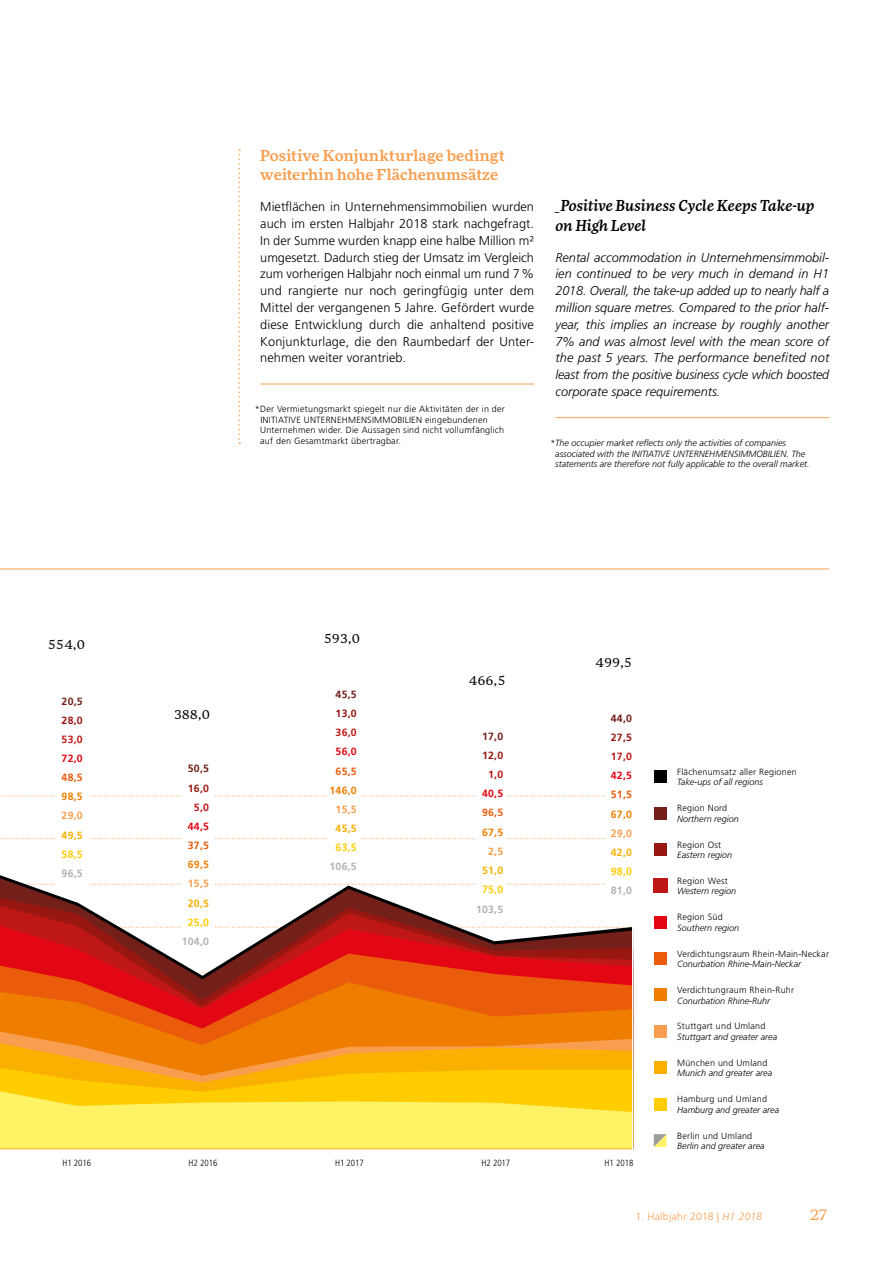
<style>
.page{position:relative;width:893px;height:1263px;background:#fff}
.page>*{position:absolute;margin:0;border:0;box-sizing:border-box;transform-origin:0 0}
.t1{font:500 expanded 15px/19.5px "More Pro";color:#f89e4e}
.t2{font:italic 500 15px/19.5px "More Pro";color:#000}
.t3{font:expanded 15px "More Pro";color:#f89e4e}
.t4{font:expanded 12.9px "More Pro";letter-spacing:.045em;color:#000}
.t5{font:300 12.75px/16.8px "Frutiger LT Std";letter-spacing:.01em;color:#000;text-align:justify}
.t6{font:italic 300 12.75px/16.8px "Frutiger LT Std";color:#000;text-align:justify}
.t7{font:700 10.5px "Frutiger LT Std";letter-spacing:.025em;color:#b3b2b2}
.t8{font:700 10.5px "Frutiger LT Std";letter-spacing:.025em;color:#ef7d00}
.t9{font:300 10.5px "Frutiger LT Std";letter-spacing:.025em;color:#f89e4e}
.t10{font:700 10.5px "Frutiger LT Std";letter-spacing:.025em;color:#fc0}
.t11{font:700 10.5px "Frutiger LT Std";letter-spacing:.025em;color:#f9b000}
.t12{font:700 10.5px "Frutiger LT Std";letter-spacing:.025em;color:#ea5b0b}
.t13{font:700 10.5px "Frutiger LT Std";letter-spacing:.025em;color:#e30613}
.t14{font:700 10.5px "Frutiger LT Std";letter-spacing:.025em;color:#981711}
.t15{font:700 10.5px "Frutiger LT Std";letter-spacing:.025em;color:#731f1a}
.t16{font:700 10.5px "Frutiger LT Std";letter-spacing:.025em;color:#f89e4e}
.t17{font:700 10.5px "Frutiger LT Std";color:#be1716}
.t18{font:italic 300 9px/10.5px "Frutiger LT Std";color:#000}
.t19{font:300 9px/10.5px "Frutiger LT Std";letter-spacing:.025em;color:#000}
.t20{font:300 condensed 9px "Frutiger LT Std";color:#000}
.s1{font-style:italic}
</style>
<div class="page">
<svg style="left:238px;top:149px;width:2px;height:295px"></svg>
<hr style="left:260px;top:384px;width:274px;height:1px;background:#f89e4e">
<hr style="left:555px;top:417px;width:274px;height:1px;background:#f89e4e">
<hr style="left:0;top:569px;width:829px;height:1px;background:#f89e4e">
<hr style="left:0;top:1148px;width:633px;height:1px;background:#f89e4e">
<svg style="left:0;top:796px;width:605px;height:1px"></svg>
<svg style="left:0;top:838px;width:605px;height:1px"></svg>
<svg style="left:0;top:982px;width:632px;height:49px;background:#e75d07"></svg>
<svg style="left:0;top:1031px;width:632px;height:12px;background:#ef7c06"></svg>
<svg style="left:0;top:1043px;width:632px;height:25px;background:#f59b10"></svg>
<svg style="left:0;top:1068px;width:632px;height:23px;background:#fcbf04"></svg>
<svg style="left:0;top:1091px;width:632px;height:57px;background:#fee94f"></svg>
<svg style="left:0;top:875px;width:632px;height:104px"></svg>
<div style="left:606px;top:720px;width:27px;height:201px;background:#fff"></div>
<div style="left:475px;top:718px;width:31px;height:201px;background:#fff"></div>
<div style="left:327px;top:675px;width:32px;height:201px;background:#fff"></div>
<div style="left:183px;top:752px;width:32px;height:201px;background:#fff"></div>
<div style="left:56px;top:686px;width:32px;height:201px;background:#fff"></div>
<hr style="left:632px;top:925px;width:1px;height:226px;background:#fff">
<div style="left:654px;top:807px;width:12px;height:12px;background:#731f1a"></div>
<div style="left:654px;top:843px;width:12px;height:13px;background:#981711"></div>
<div style="left:654px;top:879px;width:14px;height:14px;background:#be1716"></div>
<div style="left:654px;top:916px;width:12px;height:12px;background:#e30613"></div>
<div style="left:654px;top:1025px;width:12px;height:13px;background:#f89e4e"></div>
<div style="left:654px;top:1061px;width:12px;height:13px;background:#f9b000"></div>
<div style="left:654px;top:952px;width:12px;height:13px;background:#ea5b0b"></div>
<div style="left:654px;top:1098px;width:12px;height:12px;background:#fc0"></div>
<div style="left:654px;top:988px;width:12px;height:13px;background:#ef7d00"></div>
<div style="left:654px;top:770px;width:12px;height:13px;background:#000"></div>
<svg style="left:654px;top:1134px;width:12px;height:13px"></svg>
<p class="t1" style="left:260px;top:144px;width:246px">Positive Konjunkturlage bedingt weiterhin hohe Flächenumsätze</p>
<p class="t5" style="left:260px;top:198px;width:275px">Mietflächen in Unternehmensimmobilien wurden auch im ersten Halbjahr 2018 stark nachgefragt.<br>In der Summe wurden knapp eine halbe Million m² umgesetzt. Dadurch stieg der Umsatz im Vergleich zum vorherigen Halbjahr noch einmal um rund 7% und rangierte nur noch geringfügig unter dem Mittel der vergangenen 5 Jahre. Gefördert wurde diese Entwicklung durch die anhaltend positive Konjunkturlage, die den Raumbedarf der Unter&shy;nehmen weiter vorantrieb.</p>
<p class="t2" style="left:555px;top:195px;width:261px">_Positive Business Cycle Keeps Take-up on High Level</p>
<p class="t6" style="left:555px;top:249px;width:275px">Rental accommodation in Unternehmensimmobil&shy;ien continued to be very much in demand in H1<br>2 018. Overall, the take-up added up to nearly half a million square metres. Compared to the prior half&shy;year, this implies an increase by roughly another 7% and was almost level with the mean score of the past 5 years. The performance benefited not least from the positive business cycle which boosted corporate space requirements.</p>
<p class="t19" style="left:260px;top:404px;width:246px;text-indent:-5px">*Der Vermietungsmarkt spiegelt nur die Aktivitäten der in der INITIATIVE UNTERNEHMENSIMMOBILIEN eingebundenen Unternehmen wider. Die Aussagen sind nicht vollumfänglich auf den Gesamtmarkt übertragbar.</p>
<p class="t18" style="left:555px;top:438px;width:256px;text-indent:-5px">*The occupier market reflects only the activities of companies associated with the INITIATIVE UNTERNEHMENSIMMOBILIEN. The statements are therefore not fully applicable to the overall market.</p>
<p class="t4" style="left:48px;top:636px;width:38px">554,0</p>
<p class="t4" style="left:324px;top:629px;width:37px">593,0</p>
<p class="t4" style="left:596px;top:653px;width:38px">499,5</p>
<p class="t4" style="left:469px;top:671px;width:38px">466,5</p>
<p class="t15" style="left:62px;top:695px;width:23px">20,5</p>
<p class="t15" style="left:336px;top:688px;width:23px">45,5</p>
<p class="t14" style="left:62px;top:714px;width:23px">28,0</p>
<p class="t4" style="left:174px;top:706px;width:37px">388,0</p>
<p class="t14" style="left:336px;top:707px;width:23px">13,0</p>
<p class="t15" style="left:611px;top:712px;width:23px">44,0</p>
<p class="t17" style="left:62px;top:733px;width:23px">53,0</p>
<p class="t17" style="left:336px;top:726px;width:23px">36,0</p>
<p class="t15" style="left:482px;top:730px;width:23px">17,0</p>
<p class="t14" style="left:611px;top:731px;width:23px">27,5</p>
<p class="t13" style="left:62px;top:752px;width:23px">72,0</p>
<p class="t12" style="left:62px;top:771px;width:23px">48,5</p>
<p class="t8" style="left:62px;top:790px;width:23px">98,5</p>
<p class="t16" style="left:62px;top:809px;width:23px">29,0</p>
<p class="t11" style="left:62px;top:829px;width:23px">49,5</p>
<p class="t10" style="left:62px;top:848px;width:23px">58,5</p>
<p class="t7" style="left:62px;top:867px;width:23px">96,5</p>
<p class="t15" style="left:188px;top:762px;width:23px">50,5</p>
<p class="t14" style="left:188px;top:782px;width:23px">16,0</p>
<p class="t17" style="left:194px;top:801px;width:17px">5,0</p>
<p class="t13" style="left:188px;top:820px;width:23px">44,5</p>
<p class="t12" style="left:188px;top:839px;width:23px">37,5</p>
<p class="t8" style="left:188px;top:858px;width:23px">69,5</p>
<p class="t16" style="left:188px;top:878px;width:23px">15,5</p>
<p class="t11" style="left:188px;top:897px;width:23px">20,5</p>
<p class="t10" style="left:188px;top:916px;width:23px">25,0</p>
<p class="t13" style="left:336px;top:745px;width:23px">56,0</p>
<p class="t14" style="left:482px;top:749px;width:23px">12,0</p>
<p class="t17" style="left:611px;top:750px;width:23px">17,0</p>
<p class="t12" style="left:336px;top:765px;width:23px">65,5</p>
<p class="t8" style="left:329px;top:784px;width:29px">146,0</p>
<p class="t17" style="left:488px;top:768px;width:17px">1,0</p>
<p class="t13" style="left:482px;top:787px;width:23px">40,5</p>
<p class="t13" style="left:611px;top:769px;width:23px">42,5</p>
<p class="t12" style="left:611px;top:788px;width:23px">51,5</p>
<p class="t19" style="left:677px;top:766px;width:121px">Flächenumsatz aller Regionen</p>
<p class="t18" style="left:677px;top:777px;width:87px">Take-ups of all regions</p>
<p class="t16" style="left:336px;top:803px;width:23px">15,5</p>
<p class="t11" style="left:336px;top:822px;width:23px">45,5</p>
<p class="t10" style="left:336px;top:841px;width:23px">63,5</p>
<p class="t7" style="left:329px;top:861px;width:29px">106,5</p>
<p class="t12" style="left:482px;top:807px;width:23px">96,5</p>
<p class="t8" style="left:482px;top:826px;width:23px">67,5</p>
<p class="t16" style="left:488px;top:845px;width:17px">2,5</p>
<p class="t11" style="left:482px;top:864px;width:23px">51,0</p>
<p class="t10" style="left:482px;top:883px;width:23px">75,0</p>
<p class="t7" style="left:476px;top:903px;width:29px">103,5</p>
<p class="t8" style="left:611px;top:808px;width:23px">67,0</p>
<p class="t16" style="left:611px;top:827px;width:23px">29,0</p>
<p class="t11" style="left:611px;top:846px;width:23px">42,0</p>
<p class="t10" style="left:611px;top:865px;width:23px">98,0</p>
<p class="t7" style="left:611px;top:885px;width:23px">81,0</p>
<p class="t19" style="left:677px;top:803px;width:52px">Region Nord</p>
<p class="t18" style="left:677px;top:813px;width:63px">Northern region</p>
<p class="t19" style="left:677px;top:839px;width:46px">Region Ost</p>
<p class="t18" style="left:677px;top:850px;width:57px">Eastern region</p>
<p class="t19" style="left:677px;top:876px;width:52px">Region West</p>
<p class="t18" style="left:677px;top:886px;width:60px">Western region</p>
<p class="t19" style="left:677px;top:912px;width:47px">Region Süd</p>
<p class="t18" style="left:677px;top:922px;width:64px">Southern region</p>
<p class="t7" style="left:182px;top:935px;width:29px">104,0</p>
<p class="t19" style="left:677px;top:948px;width:153px">Verdichtungsraum Rhein-Main-Neckar</p>
<p class="t18" style="left:677px;top:959px;width:126px">Conurbation Rhine-Main-Neckar</p>
<p class="t19" style="left:677px;top:985px;width:118px">Verdichtungraum Rhein-Ruhr</p>
<p class="t18" style="left:677px;top:995px;width:95px">Conurbation Rhine-Ruhr</p>
<p class="t19" style="left:677px;top:1021px;width:90px">Stuttgart und Umland</p>
<p class="t18" style="left:677px;top:1032px;width:101px">Stuttgart and greater area</p>
<p class="t19" style="left:677px;top:1058px;width:92px">München und Umland</p>
<p class="t18" style="left:677px;top:1068px;width:97px">Munich and greater area</p>
<p class="t19" style="left:677px;top:1094px;width:91px">Hamburg und Umland</p>
<p class="t18" style="left:677px;top:1104px;width:104px">Hamburg and greater area</p>
<p class="t19" style="left:677px;top:1130px;width:77px">Berlin und Umland</p>
<p class="t18" style="left:677px;top:1141px;width:89px">Berlin and greater area</p>
<p class="t20" style="left:62px;top:1157px;width:30px">H1 2016</p>
<p class="t20" style="left:189px;top:1157px;width:30px">H2 2016</p>
<p class="t20" style="left:335px;top:1157px;width:30px">H1 2017</p>
<p class="t20" style="left:481px;top:1157px;width:30px">H2 2017</p>
<p class="t20" style="left:605px;top:1157px;width:30px">H1 2018</p>
<p class="t9" style="left:635px;top:1211px;width:128px">1. Halbjahr 2018 | <span class="s1">H1 2018</span></p>
<p class="t3" style="left:810px;top:1205px;width:18px">27</p>
</div>
